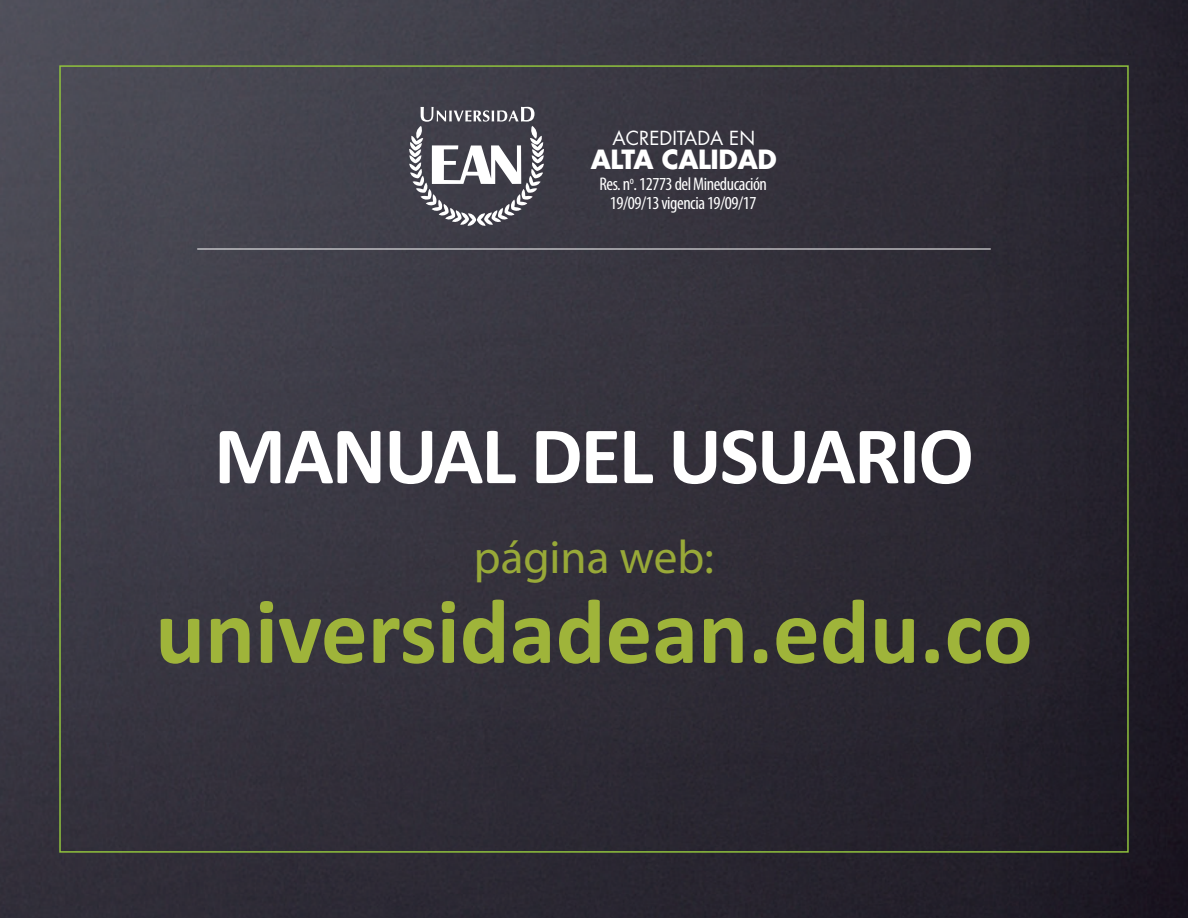
<style>
.page{position:relative;width:1188px;height:918px;background:#fff}
.page>*{position:absolute;margin:0;border:0;box-sizing:border-box;transform-origin:0 0}
.t1{font:700 93px "Calibri";color:#9fb43a}
.t2{font:700 82.35px "Calibri";letter-spacing:-.025em;color:#fff}
.t3{font:47.25px "Myriad Pro";color:#98a938}
.t4{font:700 25.8px "Futura Std";letter-spacing:-.015em;color:#fff}
.t5{font:18.9px "Futura Std";color:#fff}
.t6{font:condensed 18.45px/18.5px "Myriad Pro";letter-spacing:-.025em;color:#fff;text-align:center}
</style>
<div class="page">
<img style="left:0;top:0;width:1188px;height:918px">
<svg style="left:409px;top:107px;width:136px;height:119px"></svg>
<hr style="left:197px;top:249px;width:794px;height:1px;background:#fff">
<p class="t5" style="left:612px;top:126px;width:144px">ACREDITADA EN</p>
<h3 class="t4" style="left:591px;top:142px;width:188px">ALTA CALIDAD</h3>
<p class="t6" style="left:599px;top:175px;width:169px">Res. n<sup>o</sup>. 12773 del Mineducación<br>19/09/13 vigencia 19/09/17</p>
<h2 class="t2" style="left:214px;top:403px;width:761px">MANUAL DEL USUARIO</h2>
<h3 class="t3" style="left:474px;top:528px;width:242px">página web:</h3>
<h1 class="t1" style="left:155px;top:572px;width:879px">universidadean.edu.co</h1>
</div>
